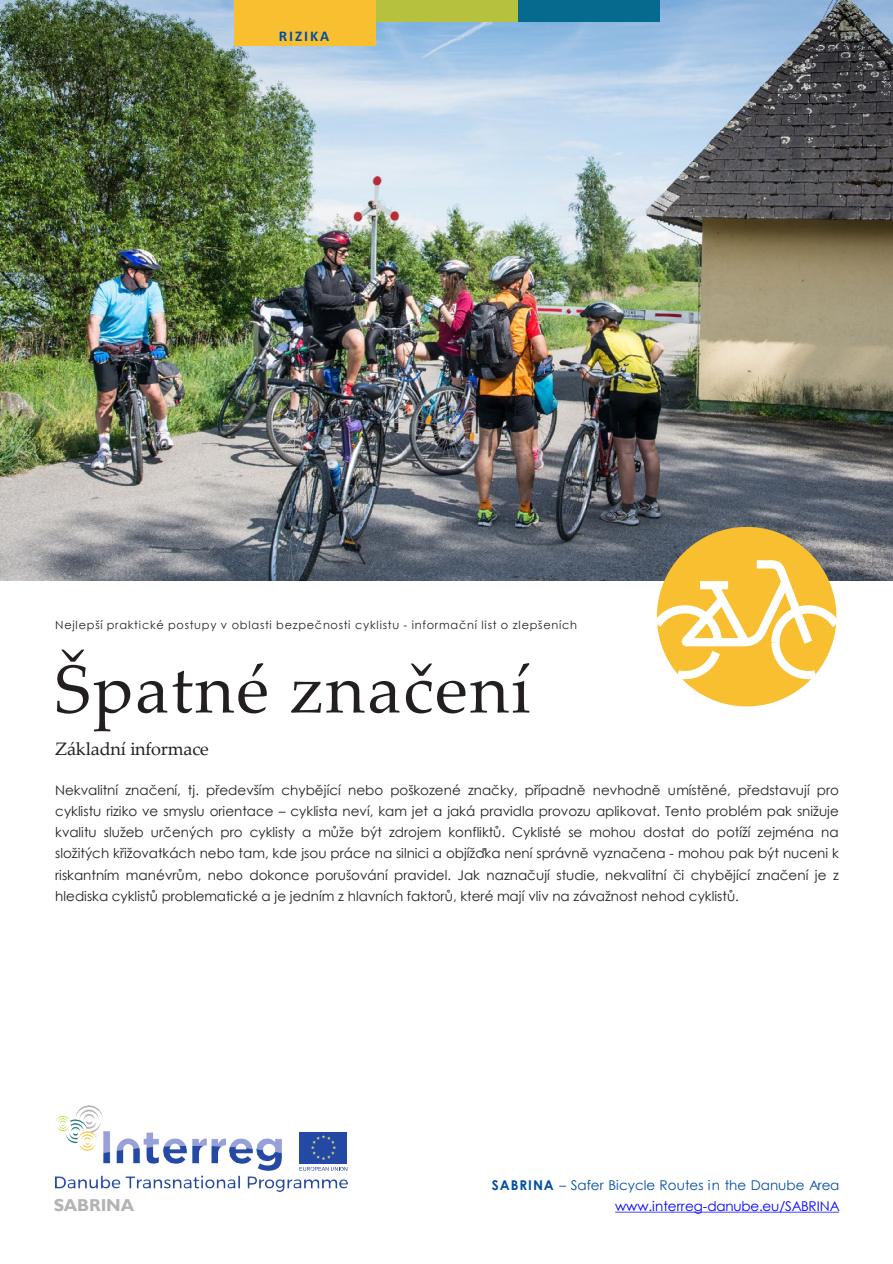
<style>
.page{position:relative;width:893px;height:1264px;background:#fff}
.page>*{position:absolute;margin:0;border:0;box-sizing:border-box;transform-origin:0 0}
.t1{font:67.5px "Palatino Linotype";letter-spacing:.03em;color:#231f20}
.t2{font:18px "Palatino Linotype";letter-spacing:-.01em;color:#231f20}
.t3{font:700 17.25px "Gill Sans";letter-spacing:-.01em;color:#b3b3b1}
.t4{font:700 15px "Calibri";letter-spacing:.13em;color:#034ea2}
.t5{font:13.5px/21px "Century Gothic";color:#231f20;text-align:justify}
.t6{font:13.5px "Century Gothic";color:#034ea2}
.t7{font:13.5px "Century Gothic";letter-spacing:-.005em;color:#00f}
.t8{font:11.4px "Century Gothic";letter-spacing:.065em;color:#231f20}
.s1{font-weight:700}
</style>
<div class="page">
<img style="left:0;top:0;width:892px;height:580px">
<img style="left:55px;top:1105px;width:292px;height:86px">
<div style="left:299px;top:1131px;width:48px;height:32px;background:#2449a4"></div>
<img style="left:311px;top:1135px;width:24px;height:24px">
<svg style="left:299px;top:1166px;width:48px;height:4px"></svg>
<svg style="left:615px;top:1211px;width:223px;height:1px"></svg>
<div style="left:376px;top:0;width:141px;height:22px;background:#b6c23d"></div>
<div style="left:234px;top:0;width:142px;height:46px;background:#f8bf31"></div>
<div style="left:517px;top:0;width:142px;height:22px;background:#066a8e"></div>
<svg style="left:645px;top:526px;width:202px;height:180px"></svg>
<div style="left:700px;top:581px;width:28px;height:8px;background:#fff"></div>
<p class="t4" style="left:278px;top:26px;width:52px">RIZIKA</p>
<p class="t8" style="left:55px;top:617px;width:523px">Nejlepší praktické postupy v oblasti bezpečnosti cyklistu - informační list o zlepšeních</p>
<p class="t1" style="left:55px;top:641px;width:477px">Špatné značení</p>
<p class="t2" style="left:55px;top:736px;width:155px">Základní informace</p>
<p class="t5" style="left:55px;top:779px;width:785px">Nekvalitní značení, tj. především chybějící nebo poškozené značky, případně nevhodně umístěné, představují pro cyklistu riziko ve smyslu orientace – cyklista neví, kam jet a jaká pravidla provozu aplikovat. Tento problém pak snižuje kvalitu služeb určených pro cyklisty a může být zdrojem konfliktů. Cyklisté se mohou dostat do potíží zejména na složitých křižovatkách nebo tam, kde jsou práce na silnici a objížďka není správně vyznačena - mohou pak být nuceni k riskantním manévrům, nebo dokonce porušování pravidel. Jak naznačují studie, nekvalitní či chybějící značení je z hlediska cyklistů problematické a je jedním z hlavních faktorů, které mají vliv na závažnost nehod cyklistů.</p>
<p class="t3" style="left:54px;top:1194px;width:82px">SABRINA</p>
<p class="t6" style="left:492px;top:1175px;width:349px"><span class="s1">SABRINA</span> – Safer Bicycle Routes in the Danube Area</p>
<p class="t7" style="left:615px;top:1195px;width:226px">www.interreg-danube.eu/SABRINA</p>
</div>
